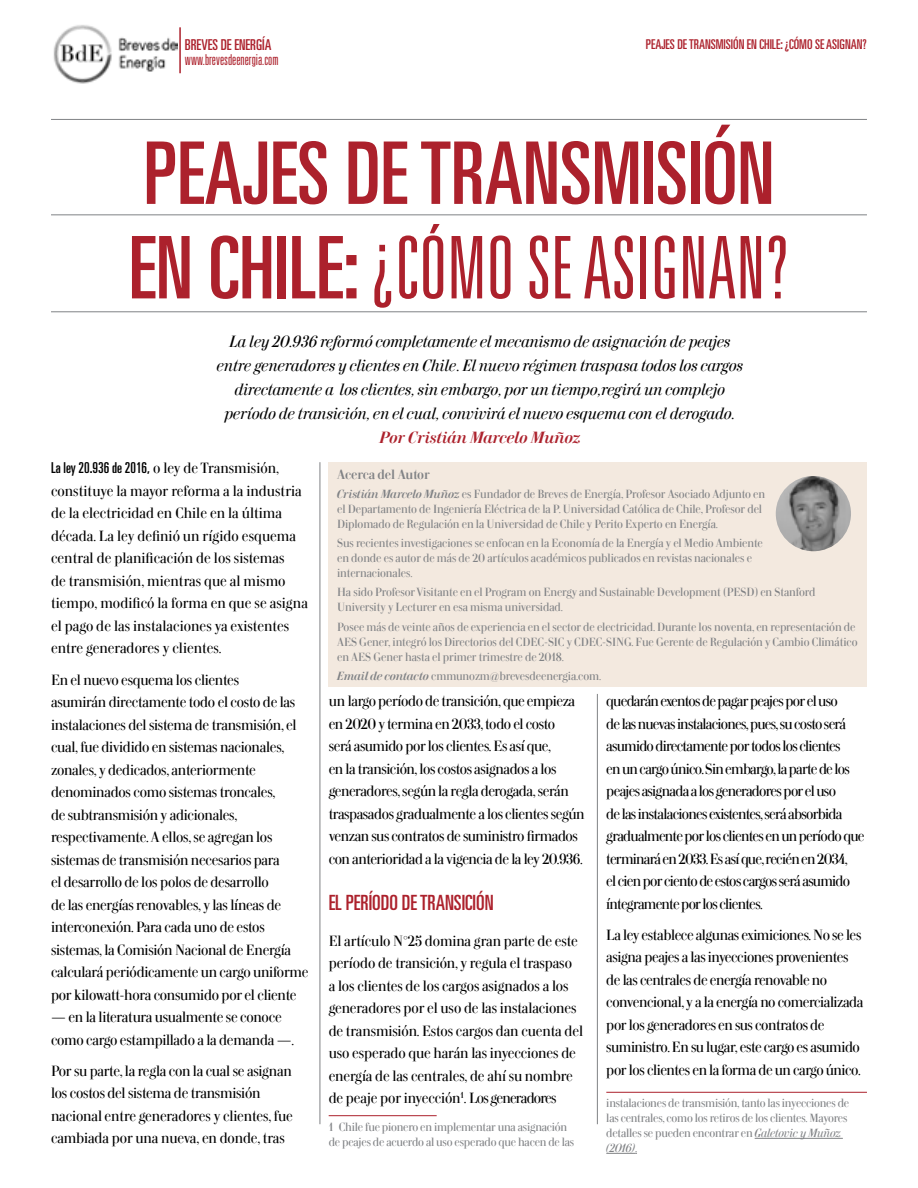
<style>
.page{position:relative;width:918px;height:1188px;background:#fff}
.page>*{position:absolute;margin:0;border:0;box-sizing:border-box;transform-origin:0 0}
.t1{font:ultra-condensed 86.4px/94.5px "Univers LT Std";color:#ac212c}
.t2{font:ultra-condensed 21px "Univers LT Std";color:#ac212c}
.t3{font:italic 16.5px/24px "Carmen";color:#000;text-align:center}
.t4{font:italic 500 16.5px "Carmen";color:#ac212c}
.t5{font:15px/22.5px "Carmen";letter-spacing:-.02em;color:#000}
.t6{font:15px/22.5px "Carmen";letter-spacing:-.05em;color:#000}
.t7{font:15px/22.5px "Carmen";color:#000}
.t8{font:ultra-condensed 15px "Univers LT Std";color:#000}
.t9{font:300 ultra-condensed 15px "Univers LT Std";color:#ac212c}
.t10{font:ultra-condensed 15px "Univers LT Std";color:#ac212c}
.t11{font:ultra-condensed 13.5px "Univers LT Std";color:#ac212c}
.t12{font:500 13.5px "Carmen";letter-spacing:-.01em;color:#808285}
.t13{font:12px/15px "Carmen";letter-spacing:-.01em;color:#808285}
.s1{font-weight:300}
.s2{font-family:"Carmen";font-stretch:normal}
.s3{font-weight:500;font-style:italic}
.s4{font-style:italic}
</style>
<div class="page">
<img style="left:53px;top:25px;width:124px;height:59px">
<hr style="left:179px;top:27px;width:2px;height:46px;background:#ac212c">
<hr style="left:51px;top:119px;width:816px;height:1px;background:#808285">
<hr style="left:51px;top:214px;width:816px;height:1px;background:#808285">
<hr style="left:51px;top:311px;width:816px;height:1px;background:#808285">
<hr style="left:320px;top:462px;width:1px;height:662px;background:#808285">
<hr style="left:597px;top:694px;width:1px;height:430px;background:#808285">
<hr style="left:329px;top:1115px;width:108px;height:1px;background:#ac212c">
<hr style="left:606px;top:1092px;width:261px;height:1px;background:#ac212c">
<hr style="left:755px;top:1138px;width:88px;height:1px;background:#808285">
<svg style="left:606px;top:1153px;width:31px;height:1px"></svg>
<div style="left:329px;top:462px;width:538px;height:224px;background:#f3e9df"></div>
<img style="left:776px;top:476px;width:75px;height:75px;border-radius:38px">
<p class="t10" style="left:185px;top:36px;width:88px">BREVES DE ENERGÍA</p>
<p class="t9" style="left:185px;top:52px;width:95px">www.brevesdeenergia.com</p>
<p class="t11" style="left:646px;top:37px;width:222px">PEAJES DE TRANSMISIÓN EN CHILE: ¿CÓMO SE ASIGNAN?</p>
<h1 class="t1" style="left:129px;top:126px;width:662px">PEAJES DE TRANSMISIÓN<br>EN CHILE: <span class="s1">¿Cómo se asignan?</span></h1>
<p class="t3" style="left:217px;top:329px;width:528px">La ley 20.936 reformó completamente el mecanismo de asignación de peajes entre generadores y clientes en Chile. El nuevo régimen traspasa todos los cargos directamente a los clientes, sin embargo, por un tiempo,regirá un complejo período de transición, en el cual, convivirá el nuevo esquema con el derogado.</p>
<p class="t4" style="left:380px;top:427px;width:202px">Por Cristián Marcelo Muñoz</p>
<p class="t8" style="left:51px;top:460px;width:230px">LA LEY 20.936 DE 2016, <span class="s2">o ley de Transmisión,</span></p>
<p class="t7" style="left:51px;top:479px;width:258px">constituye la mayor reforma a la industria de la electricidad en Chile en la última década. La ley definió un rígido esquema central de planificación de los sistemas<br>de transmisión, mientras que al mismo tiempo, modificó la forma en que se asigna el pago de las instalaciones ya existentes entre generadores y clientes.</p>
<p class="t5" style="left:51px;top:668px;width:259px">En el nuevo esquema los clientes<br>asumirán directamente todo el costo de las instalaciones del sistema de transmisión, el cual, fue dividido en sistemas nacionales, zonales, y dedicados, anteriormente denominados como sistemas troncales,<br>de subtransmisión y adicionales, respectivamente. A ellos, se agregan los sistemas de transmisión necesarios para<br>el desarrollo de los polos de desarrollo<br>de las energías renovables, y las líneas de interconexión. Para cada uno de estos sistemas, la Comisión Nacional de Energía calculará periódicamente un cargo uniforme por kilowatt-hora consumido por el cliente</p>
<p class="t5" style="left:51px;top:1005px;width:245px">— en la literatura usualmente se conoce como cargo estampillado a la demanda —―.</p>
<p class="t5" style="left:51px;top:1059px;width:243px">Por su parte, la regla con la cual se asignan los costos del sistema de transmisión nacional― entre generadores y clientes, fue cambiada por una nueva, en donde, tras</p>
<p class="t12" style="left:337px;top:466px;width:94px">Acerca del Autor</p>
<p class="t13" style="left:337px;top:486px;width:430px"><span class="s3">Cristián Marcelo Muñoz</span> es Fundador de Breves de Energía, Profesor Asociado Adjunto en el Departamento de Ingeniería Eléctrica de la P. Universidad Católica de Chile, Profesor del<br>Diplomado de Regulación en la Universidad de Chile y Perito Experto en Energía.</p>
<p class="t13" style="left:337px;top:535px;width:427px">Sus recientes investigaciones se enfocan en la Economía de la Energía y el Medio Ambiente en donde es autor de más de 20 artículos académicos publicados en revistas nacionales e internacionales.</p>
<p class="t13" style="left:337px;top:585px;width:480px">Ha sido Profesor Visitante en el Program on Energy and Sustainable Development (PESD) en Stanford<br>University y Lecturer en esa misma universidad.</p>
<p class="t13" style="left:337px;top:619px;width:522px">Posee más de veinte años de experiencia en el sector de electricidad. Durante los noventa, en representación de<br>AES Gener, integró los Directorios del CDEC-SIC y CDEC-SING. Fue Gerente de Regulación y Cambio Climático en AES Gener hasta el primer trimestre de 2018.</p>
<p class="t13" style="left:337px;top:668px;width:265px"><span class="s3">Email de contacto</span> cmmunozm@brevesdeenergia.com.</p>
<p class="t5" style="left:329px;top:690px;width:258px">un largo período de transición, que empieza en 2020 y termina en 2033, todo el costo<br>será asumido por los clientes. Es así que,<br>en la transición, los costos asignados a los generadores, según la regla derogada, serán traspasados gradualmente a los clientes según venzan sus contratos de suministro firmados con anterioridad a la vigencia de la ley 20.936.</p>
<h2 class="t2" style="left:329px;top:891px;width:166px">EL PERÍODO DE TRANSICIÓN</h2>
<p class="t5" style="left:329px;top:929px;width:256px">El artículo N°25 domina gran parte de este período de transición, y regula el traspaso<br>a los clientes de los cargos asignados a los generadores por el uso de las instalaciones de transmisión. Estos cargos dan cuenta del uso esperado que harán las inyecciones de energía de las centrales, de ahí su nombre de peaje por inyección<sup>1</sup>. Los generadores</p>
<p class="t13" style="left:329px;top:1119px;width:247px">1 Chile fue pionero en implementar una asignación de peajes de acuerdo al uso esperado que hacen de las</p>
<p class="t6" style="left:606px;top:690px;width:260px">quedarán exentos de pagar peajes por el uso<br>de las nuevas instalaciones, pues, su costo será asumido directamente por todos los clientes<br>en un cargo único. Sin embargo, la parte de los peajes asignada a los generadores por el uso<br>de las instalaciones existentes, será absorbida gradualmente por los clientes en un período que terminará en 2033. Es así que, recién en 2034,<br>el cien por ciento de estos cargos será asumido íntegramente por los clientes.</p>
<p class="t5" style="left:606px;top:923px;width:259px">La ley establece algunas eximiciones. No se les asigna peajes a las inyecciones provenientes de las centrales de energía renovable no convencional, y a la energía no comercializada por los generadores en sus contratos de suministro. En su lugar, este cargo es asumido por los clientes en la forma de un cargo único.</p>
<p class="t13" style="left:606px;top:1095px;width:244px">instalaciones de transmisión, tanto las inyecciones de las centrales, como los retiros de los clientes. Mayores detalles se pueden encontrar en <span class="s4">Galetovic y Muñoz (2016)</span>.</p>
</div>
